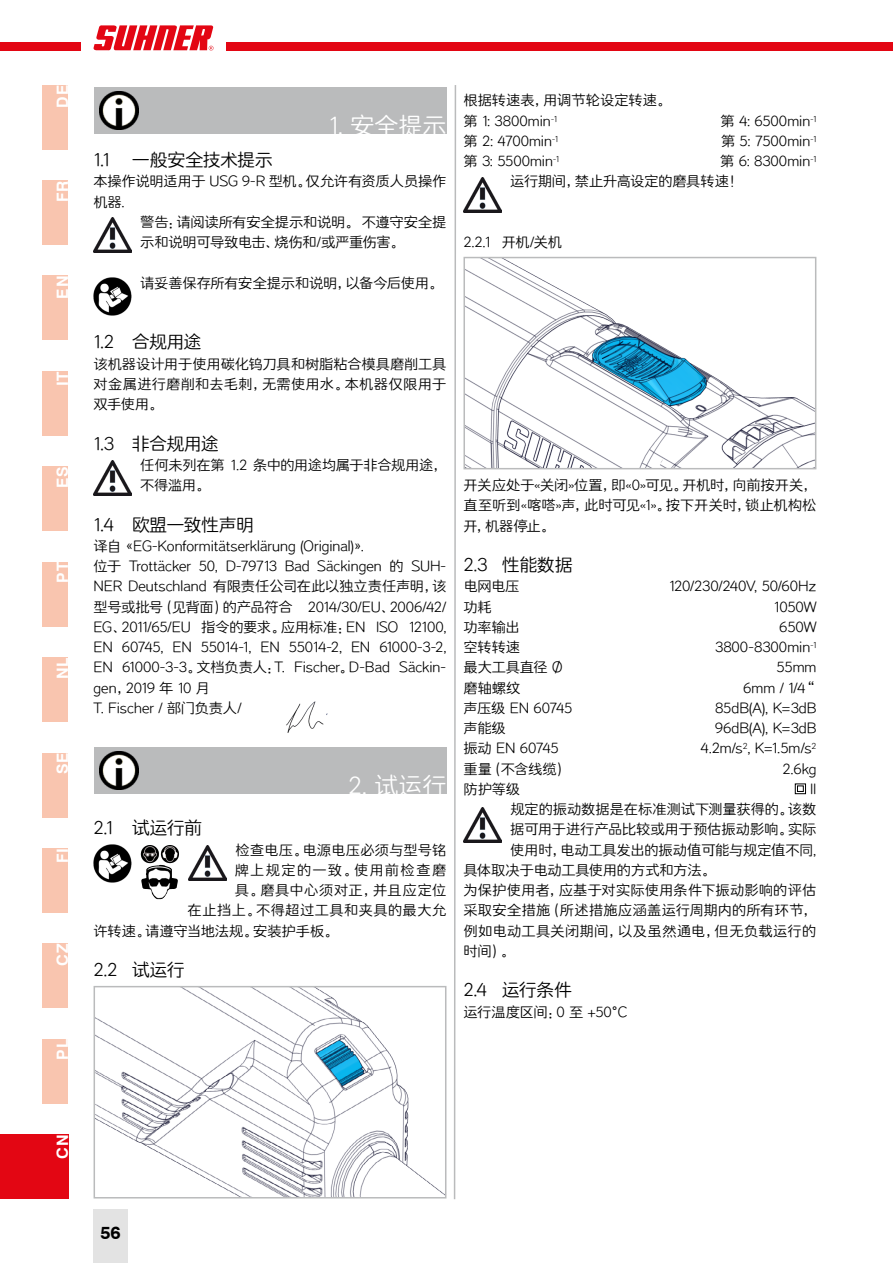
<style>
.page{position:relative;width:893px;height:1263px;background:#fff}
.page>*{position:absolute;margin:0;border:0;box-sizing:border-box;transform-origin:0 0}
.t1{font:24px "Aa Round Li";color:#fff}
.t2{font:18px "Aa Round Li";letter-spacing:-.03em;color:#000}
.t3{font:700 18px "Swiss 721 BT";color:#000}
.t4{font:700 15.75px "Swiss 721 BT";letter-spacing:.05em;color:#fff}
.t5{font:14.25px/20.2px "Aa Round Li";color:#000}
.t6{font:14.25px "Aa Round Li";letter-spacing:.025em;color:#000}
.t7{font:14.25px/20.2px "Aa Round Li";letter-spacing:-.03em;color:#000}
.t8{font:14.25px "Aa Round Li";letter-spacing:.03em;color:#000}
.t9{font:14.25px "Aa Round Li";letter-spacing:.02em;color:#000}
.t10{font:14.25px "Aa Round Li";letter-spacing:.1em;color:#000}
.t11{font:14.25px "Aa Round Li";color:#000}
.t12{font:14.25px "Aa Round Li";letter-spacing:-.02em;color:#000}
.s1{font-family:"Swiss 721 BT";font-weight:300}
</style>
<div class="page">
<img style="left:94px;top:218px;width:38px;height:35px">
<img style="left:94px;top:277px;width:38px;height:38px">
<img style="left:94px;top:461px;width:38px;height:35px">
<div style="left:94px;top:747px;width:352px;height:47px;background:#babbbc"></div>
<img style="left:100px;top:751px;width:38px;height:39px">
<img style="left:94px;top:844px;width:38px;height:38px">
<img style="left:141px;top:865px;width:37px;height:34px">
<svg style="left:157px;top:848px;width:2px;height:12px"></svg>
<img style="left:141px;top:845px;width:16px;height:18px">
<svg style="left:174px;top:846px;width:5px;height:16px"></svg>
<img style="left:161px;top:845px;width:13px;height:18px">
<img style="left:188px;top:846px;width:38px;height:34px">
<div style="left:94px;top:87px;width:352px;height:47px;background:#babbbc"></div>
<img style="left:100px;top:92px;width:38px;height:38px">
<img style="left:286px;top:701px;width:42px;height:32px">
<img style="left:97px;top:989px;width:346px;height:206px">
<div style="left:94px;top:986px;width:352px;height:212px;border:2px solid #babbbc"></div>
<img style="left:463px;top:177px;width:39px;height:35px">
<div style="left:795px;top:784px;width:11px;height:10px;border:1px solid #000"></div>
<svg style="left:797px;top:786px;width:6px;height:6px"></svg>
<img style="left:463px;top:807px;width:39px;height:35px">
<img style="left:466px;top:260px;width:347px;height:206px">
<div style="left:463px;top:257px;width:353px;height:212px;border:2px solid #babbbc"></div>
<div style="left:43px;top:1039px;width:25px;height:64px;background:#f9c5af"></div>
<svg style="left:453px;top:85px;width:4px;height:1115px"></svg>
<div style="left:43px;top:944px;width:25px;height:64px;background:#f9c5af"></div>
<div style="left:43px;top:848px;width:25px;height:64px;background:#f9c5af"></div>
<div style="left:43px;top:753px;width:25px;height:64px;background:#f9c5af"></div>
<div style="left:43px;top:657px;width:25px;height:65px;background:#f9c5af"></div>
<div style="left:43px;top:562px;width:25px;height:64px;background:#f9c5af"></div>
<div style="left:43px;top:467px;width:25px;height:64px;background:#f9c5af"></div>
<div style="left:43px;top:371px;width:25px;height:64px;background:#f9c5af"></div>
<div style="left:43px;top:276px;width:25px;height:64px;background:#f9c5af"></div>
<div style="left:43px;top:180px;width:25px;height:65px;background:#f9c5af"></div>
<div style="left:43px;top:85px;width:25px;height:64px;background:#f9c5af"></div>
<div style="left:0;top:43px;width:893px;height:8px;background:#e30613"></div>
<div style="left:81px;top:17px;width:144px;height:42px;background:#fff"></div>
<svg style="left:93px;top:25px;width:120px;height:26px"></svg>
<div style="left:94px;top:1209px;width:34px;height:54px;background:#e3e3e3"></div>
<div style="left:0;top:1134px;width:68px;height:65px;background:#e30613"></div>
<p class="t4" style="left:53px;top:108px;width:24px;rotate:-90deg">DE</p>
<p class="t4" style="left:53px;top:202px;width:23px;rotate:-90deg">FR</p>
<p class="t4" style="left:53px;top:299px;width:24px;rotate:-90deg">EN</p>
<p class="t4" style="left:53px;top:386px;width:16px;rotate:-90deg">IT</p>
<p class="t4" style="left:53px;top:488px;width:23px;rotate:-90deg">ES</p>
<p class="t4" style="left:53px;top:583px;width:22px;rotate:-90deg">PT</p>
<p class="t4" style="left:53px;top:679px;width:23px;rotate:-90deg">NL</p>
<p class="t4" style="left:53px;top:774px;width:23px;rotate:-90deg">SE</p>
<p class="t4" style="left:53px;top:863px;width:17px;rotate:-90deg">FI</p>
<p class="t4" style="left:53px;top:966px;width:23px;rotate:-90deg">CZ</p>
<p class="t4" style="left:53px;top:1059px;width:22px;rotate:-90deg">PL</p>
<h1 class="t1" style="left:329px;top:109px;width:119px">1. 安全提示</h1>
<p class="t2" style="left:94px;top:147px;width:181px">1.1 一般安全技术提示</p>
<p class="t5" style="left:94px;top:171px;width:354px">本操作说明适用于 USG 9-R 型机。仅允许有资质人员操作机器.</p>
<p class="t5" style="left:140px;top:211px;width:308px">警告：请阅读所有安全提示和说明。 不遵守安全提示和说明可导致电击、烧伤和/或严重伤害。</p>
<p class="t5" style="left:140px;top:272px;width:303px">请妥善保存所有安全提示和说明，以备今后使用。</p>
<p class="t5" style="left:463px;top:90px;width:208px">根据转速表，用调节轮设定转速。第 1: 3800min<sup>-1</sup></p>
<p class="t5" style="left:721px;top:110px;width:97px">第 4: 6500min<sup>-1</sup></p>
<p class="t5" style="left:463px;top:130px;width:96px">第 2: 4700min<sup>-1</sup></p>
<p class="t5" style="left:721px;top:130px;width:97px">第 5: 7500min<sup>-1</sup></p>
<p class="t5" style="left:463px;top:150px;width:97px">第 3: 5500min<sup>-1</sup></p>
<p class="t5" style="left:510px;top:150px;width:308px;text-indent:210px">第 6: 8300min<sup>-1</sup>运行期间，禁止升高设定的磨具转速！</p>
<p class="t11" style="left:463px;top:232px;width:100px">2.2.1 开机/关机</p>
<p class="t2" style="left:94px;top:330px;width:110px">1.2 合规用途</p>
<p class="t5" style="left:94px;top:353px;width:354px;text-align:justify">该机器设计用于使用碳化钨刀具和树脂粘合模具磨削工具对金属进行磨削和去毛刺，无需使用水。本机器仅限用于双手使用。</p>
<p class="t2" style="left:94px;top:431px;width:127px">1.3 非合规用途</p>
<p class="t7" style="left:140px;top:454px;width:308px">任何未列在第 1.2 条中的用途均属于非合规用途，不得滥用。</p>
<p class="t2" style="left:94px;top:512px;width:162px">1.4 欧盟一致性声明</p>
<p class="t5" style="left:94px;top:535px;width:354px">译自 «EG-Konformitätserklärung (Original)».<br>位于 Trottäcker 50, D-79713 Bad Säckingen 的 SUH-NER Deutschland 有限责任公司在此以独立责任声明，该型号或批号（见背面）的产品符合 2014/30/EU、2006/42/ EG、2011/65/EU 指令的要求。应用标准：EN ISO 12100, EN 60745, EN 55014-1, EN 55014-2, EN 61000-3-2, EN 61000-3-3。文档负责人：T. Fischer。D-Bad Säckin&shy;gen，2019 年 10 月<br>T. Fischer / 部门负责人/</p>
<p class="t2" style="left:94px;top:816px;width:110px">2.1 试运行前</p>
<h1 class="t1" style="left:348px;top:769px;width:100px">2. 试运行</h1>
<p class="t9" style="left:235px;top:840px;width:213px">检查电压。电源电压必须与型号铭</p>
<p class="t10" style="left:235px;top:860px;width:213px">牌上规定的一致。使用前检查磨</p>
<p class="t6" style="left:235px;top:880px;width:213px">具。磨具中心须对正，并且应定位</p>
<p class="t8" style="left:188px;top:900px;width:260px">在止挡上。不得超过工具和夹具的最大允</p>
<p class="t5" style="left:94px;top:920px;width:245px">许转速。请遵守当地法规。安装护手板。</p>
<p class="t2" style="left:94px;top:957px;width:93px">2.2 试运行</p>
<p class="t5" style="left:463px;top:474px;width:354px;text-align:justify">开关应处于<span class="s1">«</span>关闭<span class="s1">»</span>位置，即<span class="s1">«</span>0<span class="s1">»</span>可见。开机时，向前按开关，直至听到<span class="s1">«</span>喀嗒<span class="s1">»</span>声，此时可见<span class="s1">«</span>1<span class="s1">»</span>。按下开关时，锁止机构松开，机器停止。</p>
<p class="t2" style="left:463px;top:552px;width:111px">2.3 性能数据</p>
<p class="t5" style="left:463px;top:576px;width:57px">电网电压</p>
<p class="t5" style="left:669px;top:576px;width:149px">120/230/240V, 50/60Hz</p>
<p class="t5" style="left:463px;top:596px;width:30px">功耗</p>
<p class="t5" style="left:774px;top:596px;width:44px">1050W</p>
<p class="t5" style="left:463px;top:616px;width:58px">功率输出</p>
<p class="t5" style="left:779px;top:616px;width:39px">650W</p>
<p class="t5" style="left:463px;top:636px;width:58px">空转转速</p>
<p class="t5" style="left:715px;top:636px;width:103px">3800-8300min<sup>-1</sup></p>
<p class="t5" style="left:463px;top:657px;width:100px">最大工具直径 Ø</p>
<p class="t5" style="left:776px;top:657px;width:41px">55mm</p>
<p class="t5" style="left:463px;top:677px;width:58px">磨轴螺纹</p>
<p class="t5" style="left:743px;top:677px;width:75px">6mm / 1/4“</p>
<p class="t7" style="left:463px;top:697px;width:110px">声压级 EN 60745</p>
<p class="t5" style="left:715px;top:697px;width:103px">85dB(A), K=3dB</p>
<p class="t5" style="left:463px;top:717px;width:44px">声能级</p>
<p class="t5" style="left:715px;top:717px;width:103px">96dB(A), K=3dB</p>
<p class="t12" style="left:463px;top:738px;width:96px">振动 EN 60745</p>
<p class="t5" style="left:701px;top:738px;width:117px">4.2m/s<sup>2</sup>, K=1.5m/s<sup>2</sup></p>
<p class="t5" style="left:463px;top:758px;width:108px">重量（不含线缆）</p>
<p class="t5" style="left:782px;top:758px;width:35px">2.6kg</p>
<p class="t5" style="left:463px;top:778px;width:58px">防护等级</p>
<p class="t5" style="left:810px;top:778px;width:8px">II</p>
<p class="t5" style="left:510px;top:798px;width:308px">规定的振动数据是在标准测试下测量获得的。该数</p>
<p class="t5" style="left:510px;top:819px;width:308px">据可用于进行产品比较或用于预估振动影响。实际</p>
<p class="t5" style="left:510px;top:839px;width:308px">使用时，电动工具发出的振动值可能与规定值不同,</p>
<p class="t5" style="left:463px;top:859px;width:253px">具体取决于电动工具使用的方式和方法。</p>
<p class="t5" style="left:463px;top:879px;width:354px">为保护使用者，应基于对实际使用条件下振动影响的评估</p>
<p class="t5" style="left:463px;top:900px;width:354px">采取安全措施（所述措施应涵盖运行周期内的所有环节，</p>
<p class="t6" style="left:463px;top:921px;width:354px">例如电动工具关闭期间，以及虽然通电，但无负载运行的</p>
<p class="t5" style="left:463px;top:940px;width:52px">时间）。</p>
<p class="t2" style="left:463px;top:978px;width:110px">2.4 运行条件</p>
<p class="t5" style="left:463px;top:1001px;width:165px">运行温度区间：0 至 +50°C</p>
<p class="t4" style="left:53px;top:1159px;width:26px;rotate:-90deg">CN</p>
<p class="t3" style="left:100px;top:1222px;width:22px">56</p>
</div>
